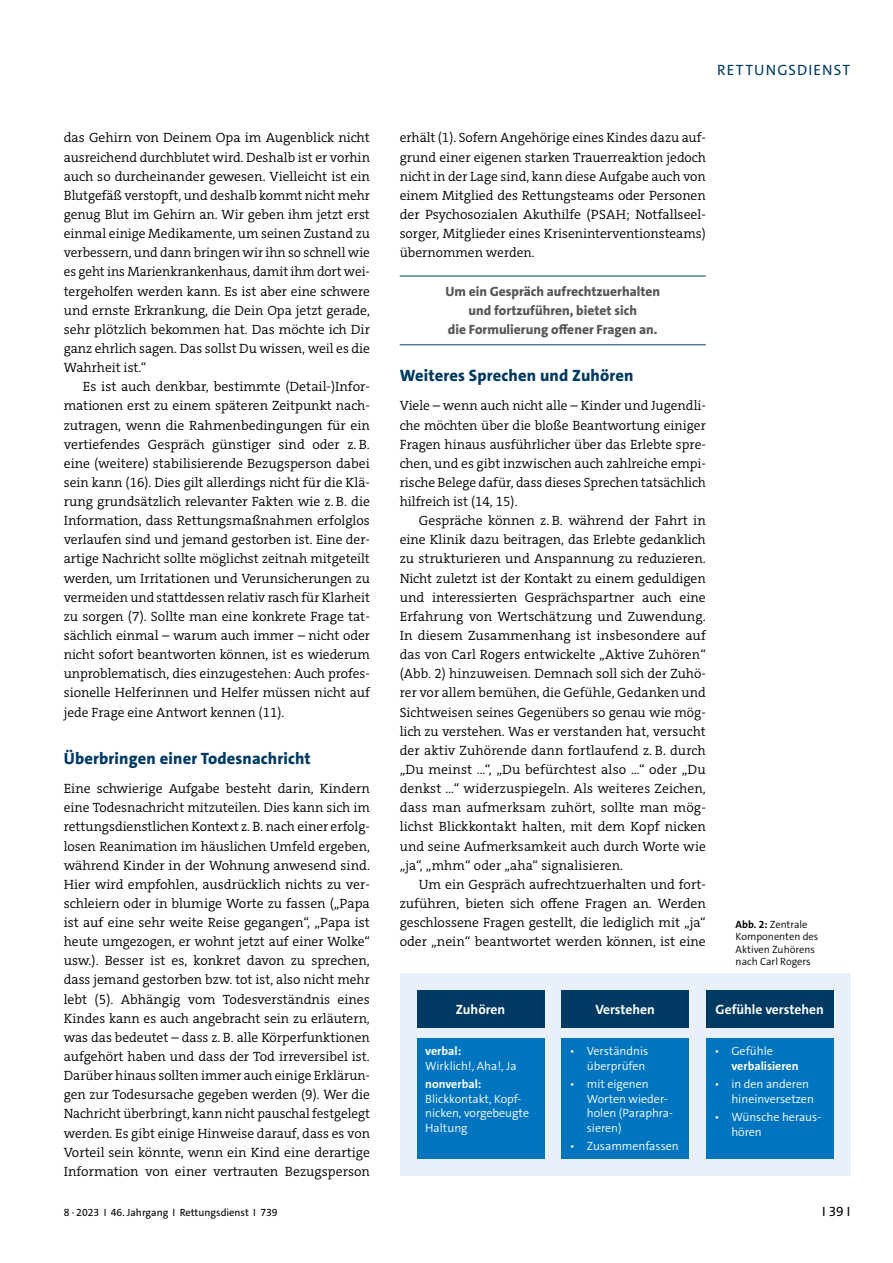
<style>
.page{position:relative;width:893px;height:1263px;background:#fff}
.page>*{position:absolute;margin:0;border:0;box-sizing:border-box;transform-origin:0 0}
.t1{font:800 16.5px "The Sans";letter-spacing:.01em;color:#003a63}
.t2{font:15px "The Sans";letter-spacing:.075em;color:#003a63}
.t3{font:300 13.5px/19.2px "The Serif";color:#000;text-align:justify}
.t4{font:800 13.5px/19.2px "The Sans";color:#575756;text-align:center}
.t5{font:700 13.5px "The Sans";color:#fff}
.t6{font:13.5px "The Sans";color:#000}
.t7{font:300 12px/14.4px "The Sans";color:#fff}
.t8{font:700 12px "The Sans";color:#fff}
.t9{font:300 10.5px/12.6px "The Sans";color:#000}
.t10{font:10.5px "The Sans";color:#000}
.s1{font-weight:700}
</style>
<div class="page">
<hr style="left:400px;top:276px;width:306px;height:1px;background:#003a63">
<hr style="left:400px;top:344px;width:306px;height:1px;background:#003a63">
<div style="left:400px;top:974px;width:450px;height:202px;background:#eaf0fa"></div>
<div style="left:417px;top:991px;width:127px;height:37px;background:#003a63"></div>
<div style="left:561px;top:991px;width:128px;height:37px;background:#003a63"></div>
<div style="left:706px;top:991px;width:127px;height:37px;background:#003a63"></div>
<div style="left:417px;top:1038px;width:127px;height:121px;background:#0075bf"></div>
<div style="left:561px;top:1038px;width:128px;height:121px;background:#0075bf"></div>
<div style="left:706px;top:1038px;width:127px;height:121px;background:#0075bf"></div>
<p class="t3" style="left:64px;top:128px;width:308px">das Gehirn von Deinem Opa im Augenblick nicht ausreichend durchblutet wird. Deshalb ist er vorhin auch so durcheinander gewesen. Vielleicht ist ein Blutgefäß verstopft, und deshalb kommt nicht mehr genug Blut im Gehirn an. Wir geben ihm jetzt erst einmal einige Medikamente, um seinen Zustand zu verbessern, und dann bringen wir ihn so schnell wie es geht ins Marienkrankenhaus, damit ihm dort wei&shy;tergeholfen werden kann. Es ist aber eine schwere und ernste Erkrankung, die Dein Opa jetzt gerade, sehr plötzlich bekommen hat. Das möchte ich Dir ganz ehrlich sagen. Das sollst Du wissen, weil es die Wahrheit ist.“</p>
<p class="t3" style="left:64px;top:377px;width:308px;text-indent:19px">Es ist auch denkbar, bestimmte (Detail-)Infor&shy;mationen erst zu einem späteren Zeitpunkt nach&shy;zutragen, wenn die Rahmenbedingungen für ein vertiefendes Gespräch günstiger sind oder z. B. eine (weitere) stabilisierende Bezugsperson dabei sein kann (16). Dies gilt allerdings nicht für die Klä&shy;rung grundsätzlich relevanter Fakten wie z. B. die Information, dass Rettungsmaßnahmen erfolglos verlaufen sind und jemand gestorben ist. Eine der&shy;artige Nachricht sollte möglichst zeitnah mitgeteilt werden, um Irritationen und Verunsicherungen zu vermeiden und stattdessen relativ rasch für Klarheit zu sorgen (7). Sollte man eine konkrete Frage tat&shy;sächlich einmal – warum auch immer – nicht oder nicht sofort beantworten können, ist es wiederum unproblematisch, dies einzugestehen: Auch profes&shy;sionelle Helferinnen und Helfer müssen nicht auf jede Frage eine Antwort kennen (11).</p>
<p class="t1" style="left:64px;top:748px;width:249px">Überbringen einer Todesnachricht</p>
<p class="t3" style="left:64px;top:779px;width:308px">Eine schwierige Aufgabe besteht darin, Kindern eine Todesnachricht mitzuteilen. Dies kann sich im rettungsdienstlichen Kontext z. B. nach einer erfolg&shy;losen Reanimation im häuslichen Umfeld ergeben, während Kinder in der Wohnung anwesend sind.<br>Hier wird empfohlen, ausdrücklich nichts zu ver&shy;schleiern oder in blumige Worte zu fassen („Papa ist auf eine sehr weite Reise gegangen“, „Papa ist heute umgezogen, er wohnt jetzt auf einer Wolke“ usw.). Besser ist es, konkret davon zu sprechen, dass jemand gestorben bzw. tot ist, also nicht mehr lebt (5). Abhängig vom Todesverständnis eines Kindes kann es auch angebracht sein zu erläutern, was das bedeutet – dass z. B. alle Körperfunktionen aufgehört haben und dass der Tod irreversibel ist.<br>Darüber hinaus sollten immer auch einige Erklärun&shy;gen zur Todesursache gegeben werden (9). Wer die Nachricht überbringt, kann nicht pauschal festgelegt werden. Es gibt einige Hinweise darauf, dass es von Vorteil sein könnte, wenn ein Kind eine derartige Information von einer vertrauten Bezugsperson</p>
<p class="t2" style="left:717px;top:60px;width:134px">RETTUNGSDIENST</p>
<p class="t3" style="left:400px;top:128px;width:308px">erhält (1). Sofern Angehörige eines Kindes dazu auf&shy;grund einer eigenen starken Trauerreaktion jedoch nicht in der Lage sind, kann diese Aufgabe auch von einem Mitglied des Rettungsteams oder Personen der Psychosozialen Akuthilfe (PSAH; Notfallseel&shy;sorger, Mitglieder eines Kriseninterventionsteams) übernommen werden.</p>
<p class="t4" style="left:445px;top:281px;width:216px">Um ein Gespräch aufrechtzuerhalten und fortzuführen, bietet sich<br>die Formulierung offener Fragen an.</p>
<p class="t1" style="left:400px;top:365px;width:235px">Weiteres Sprechen und Zuhören</p>
<p class="t3" style="left:400px;top:396px;width:308px">Viele – wenn auch nicht alle – Kinder und Jugendli&shy;che möchten über die bloße Beantwortung einiger Fragen hinaus ausführlicher über das Erlebte spre&shy;chen, und es gibt inzwischen auch zahlreiche empi&shy;rische Belege dafür, dass dieses Sprechen tatsächlich hilfreich ist (14, 15).</p>
<p class="t3" style="left:400px;top:511px;width:308px;text-indent:19px">Gespräche können z. B. während der Fahrt in eine Klinik dazu beitragen, das Erlebte gedanklich zu strukturieren und Anspannung zu reduzieren.<br>Nicht zuletzt ist der Kontakt zu einem geduldigen und interessierten Gesprächspartner auch eine Erfahrung von Wertschätzung und Zuwendung.<br>In diesem Zusammenhang ist insbesondere auf das von Carl Rogers entwickelte „Aktive Zuhören“ (Abb. 2) hinzuweisen. Demnach soll sich der Zuhö&shy;rer vor allem bemühen, die Gefühle, Gedanken und Sichtweisen seines Gegenübers so genau wie mög&shy;lich zu verstehen. Was er verstanden hat, versucht der aktiv Zuhörende dann fortlaufend z. B. durch „Du meinst ...“, „Du befürchtest also ...“ oder „Du denkst …“ widerzuspiegeln. Als weiteres Zeichen, dass man aufmerksam zuhört, sollte man mög&shy;lichst Blickkontakt halten, mit dem Kopf nicken und seine Aufmerksamkeit auch durch Worte wie „ja“, „mhm“ oder „aha“ signalisieren.</p>
<p class="t3" style="left:400px;top:875px;width:308px;text-indent:19px">Um ein Gespräch aufrechtzuerhalten und fort&shy;zuführen, bieten sich offene Fragen an. Werden geschlossene Fragen gestellt, die lediglich mit „ja“ oder „nein“ beantwortet werden können, ist eine</p>
<p class="t9" style="left:736px;top:918px;width:84px"><span class="s1">Abb. 2:</span> Zentrale<br>Komponenten des<br>Aktiven Zuhörens nach Carl Rogers</p>
<p class="t5" style="left:456px;top:1001px;width:51px">Zuhören</p>
<p class="t5" style="left:595px;top:1001px;width:61px">Verstehen</p>
<p class="t5" style="left:716px;top:1001px;width:110px">Gefühle verstehen</p>
<p class="t8" style="left:425px;top:1043px;width:38px">verbal:</p>
<p class="t7" style="left:425px;top:1058px;width:93px">Wirklich!, Aha!, Ja</p>
<p class="t8" style="left:425px;top:1077px;width:58px">nonverbal:</p>
<p class="t7" style="left:425px;top:1092px;width:105px">Blickkontakt, Kopf&shy;nicken, vorgebeugte<br>Haltung</p>
<p class="t7" style="left:714px;top:1044px;width:60px">• Gefühle</p>
<p class="t8" style="left:731px;top:1058px;width:69px">verbalisieren</p>
<p class="t7" style="left:731px;top:1077px;width:84px;text-indent:-17px">• in den anderen hineinversetzen</p>
<p class="t7" style="left:731px;top:1110px;width:91px;text-indent:-17px">• Wünsche heraus&shy;hören</p>
<p class="t7" style="left:570px;top:1044px;width:80px;text-align:right">• Verständnis überprüfen</p>
<p class="t7" style="left:587px;top:1077px;width:88px;text-indent:-17px">• mit eigenen<br>Worten wieder&shy;holen (Paraphra&shy;sieren)</p>
<p class="t7" style="left:570px;top:1139px;width:111px">• Zusammenfassen</p>
<p class="t10" style="left:64px;top:1206px;width:215px">8 · 2023 I 46. Jahrgang I Rettungsdienst I 739</p>
<p class="t6" style="left:822px;top:1202px;width:30px">I 39 I</p>
</div>
